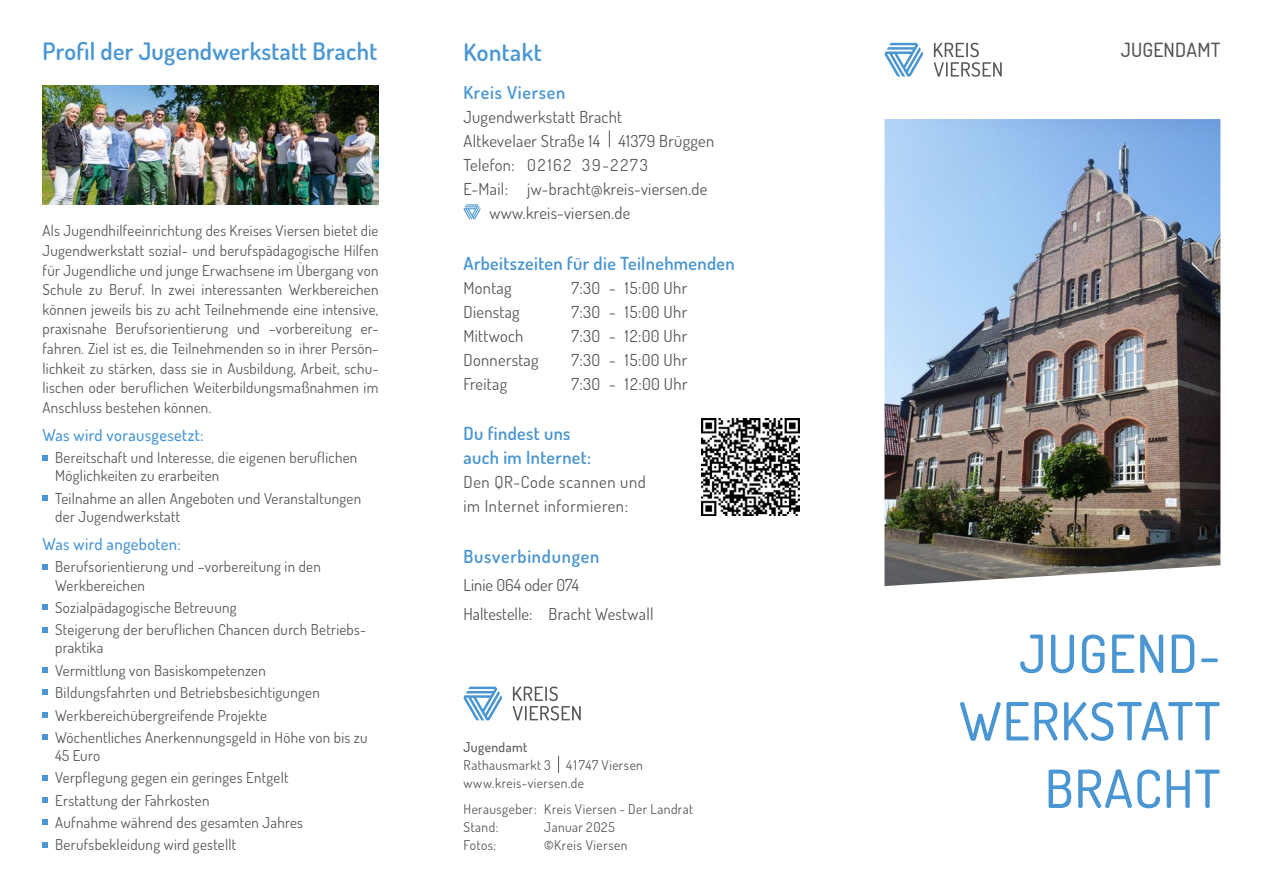
<style>
.page{position:relative;width:1263px;height:893px;background:#fff}
.page>*{position:absolute;margin:0;border:0;box-sizing:border-box;transform-origin:0 0}
.t1{font:500 52.5px/67.5px "Dosis";letter-spacing:.02em;color:#4a96d2;text-align:right}
.t2{font:600 24px "Dosis";letter-spacing:.01em;color:#4a96d2}
.t3{font:500 19.5px "Dosis";letter-spacing:.01em;color:#575756}
.t4{font:600 18px/24px "Dosis";letter-spacing:.02em;color:#4a96d2}
.t5{font:600 18px "Dosis";letter-spacing:.04em;color:#4a96d2}
.t6{font:16.5px "Dosis";letter-spacing:.02em;color:#575756}
.t7{font:16.5px/24px "Dosis";letter-spacing:.04em;color:#575756}
.t8{font:16.5px/28.2px "Dosis";color:#575756}
.t9{font:500 16.5px "Dosis";letter-spacing:.02em;color:#4a96d2}
.t10{font:16.5px "Dosis";letter-spacing:.1em;color:#575756}
.t11{font:15px/19.6px "Dosis";letter-spacing:.02em;color:#575756}
.t12{font:13.5px/18px "Dosis";letter-spacing:.03em;color:#575756}
.t13{font:500 13.5px "Dosis";letter-spacing:.03em;color:#575756}
.s1{font-weight:600}
</style>
<div class="page">
<img style="left:884px;top:119px;width:336px;height:467px">
<svg style="left:884px;top:43px;width:39px;height:34px"></svg>
<svg style="left:934px;top:43px;width:68px;height:34px"></svg>
<svg style="left:463px;top:687px;width:39px;height:33px"></svg>
<svg style="left:513px;top:686px;width:68px;height:35px"></svg>
<svg style="left:558px;top:756px;width:1px;height:17px"></svg>
<svg style="left:609px;top:131px;width:1px;height:16px"></svg>
<svg style="left:463px;top:204px;width:18px;height:15px"></svg>
<img style="left:702px;top:418px;width:97px;height:98px">
<svg style="left:43px;top:455px;width:5px;height:5px"></svg>
<svg style="left:43px;top:495px;width:5px;height:6px"></svg>
<svg style="left:43px;top:564px;width:5px;height:5px"></svg>
<svg style="left:43px;top:605px;width:5px;height:5px"></svg>
<svg style="left:43px;top:627px;width:5px;height:5px"></svg>
<svg style="left:43px;top:667px;width:5px;height:6px"></svg>
<svg style="left:43px;top:690px;width:5px;height:5px"></svg>
<svg style="left:43px;top:712px;width:5px;height:5px"></svg>
<svg style="left:43px;top:735px;width:5px;height:5px"></svg>
<svg style="left:43px;top:775px;width:5px;height:5px"></svg>
<svg style="left:43px;top:797px;width:5px;height:5px"></svg>
<svg style="left:43px;top:820px;width:5px;height:5px"></svg>
<svg style="left:43px;top:842px;width:5px;height:5px"></svg>
<img style="left:43px;top:85px;width:335px;height:119px">
<h2 class="t2" style="left:43px;top:35px;width:336px">Profil der Jugendwerkstatt Bracht</h2>
<p class="t11" style="left:43px;top:220px;width:337px;text-align:justify">Als Jugendhilfeeinrichtung des Kreises Viersen bietet die Jugendwerkstatt sozial- und berufspädagogische Hilfen für Jugendliche und junge Erwachsene im Übergang von Schule zu Beruf. In zwei interessanten Werkbereichen können jeweils bis zu acht Teilnehmende eine intensive, praxisnahe Berufsorientierung und –vorbereitung er&shy;fahren. Ziel ist es, die Teilnehmenden so in ihrer Persön&shy;lichkeit zu stärken, dass sie in Ausbildung, Arbeit, schu&shy;lischen oder beruflichen Weiterbildungsmaßnahmen im Anschluss bestehen können.</p>
<p class="t9" style="left:43px;top:424px;width:163px">Was wird vorausgesetzt:</p>
<p class="t11" style="left:55px;top:448px;width:304px;line-height:18.1px">Bereitschaft und Interesse, die eigenen beruflichen<br>Möglichkeiten zu erarbeiten</p>
<p class="t11" style="left:55px;top:488px;width:307px;line-height:18.1px">Teilnahme an allen Angeboten und Veranstaltungen der Jugendwerkstatt</p>
<p class="t9" style="left:43px;top:533px;width:140px">Was wird angeboten:</p>
<p class="t11" style="left:55px;top:557px;width:267px;line-height:18.1px">Berufsorientierung und –vorbereitung in den<br>Werkbereichen</p>
<p class="t11" style="left:55px;top:595px;width:312px;line-height:22.4px">Sozialpädagogische Betreuung<br>Steigerung der beruflichen Chancen durch Betriebs-</p>
<p class="t11" style="left:55px;top:636px;width:314px;line-height:22.4px">praktika<br>Vermittlung von Basiskompetenzen<br>Bildungsfahrten und Betriebsbesichtigungen Werkbereichübergreifende Projekte<br>Wöchentliches Anerkennungsgeld in Höhe von bis zu</p>
<p class="t11" style="left:55px;top:743px;width:249px;line-height:22.4px">45 Euro<br>Verpflegung gegen ein geringes Entgelt<br>Erstattung der Fahrkosten<br>Aufnahme während des gesamten Jahres<br>Berufsbekleidung wird gestellt</p>
<h2 class="t2" style="left:463px;top:36px;width:80px">Kontakt</h2>
<p class="t5" style="left:463px;top:81px;width:103px">Kreis Viersen</p>
<p class="t6" style="left:463px;top:106px;width:160px">Jugendwerkstatt Bracht</p>
<p class="t6" style="left:463px;top:130px;width:252px">Altkevelaer Straße 14 41379 Brüggen</p>
<p class="t10" style="left:463px;top:154px;width:186px">Telefon: 02162 39-2273</p>
<p class="t6" style="left:463px;top:178px;width:245px">E-Mail: jw-bracht@kreis-viersen.de</p>
<p class="t6" style="left:489px;top:202px;width:142px">www.kreis-viersen.de</p>
<p class="t4" style="left:463px;top:251px;width:273px">Arbeitszeiten für die Teilnehmenden</p>
<p class="t6" style="left:463px;top:276px;width:50px">Montag</p>
<p class="t6" style="left:571px;top:276px;width:117px">7:30 - 15:00 Uhr</p>
<p class="t6" style="left:463px;top:300px;width:58px">Dienstag</p>
<p class="t6" style="left:571px;top:300px;width:117px">7:30 - 15:00 Uhr</p>
<p class="t6" style="left:463px;top:324px;width:61px">Mittwoch</p>
<p class="t6" style="left:571px;top:324px;width:117px">7:30 - 12:00 Uhr</p>
<p class="t6" style="left:463px;top:348px;width:77px">Donnerstag</p>
<p class="t6" style="left:571px;top:348px;width:117px">7:30 - 15:00 Uhr</p>
<p class="t6" style="left:463px;top:372px;width:45px">Freitag</p>
<p class="t6" style="left:571px;top:372px;width:117px">7:30 - 12:00 Uhr</p>
<p class="t4" style="left:463px;top:421px;width:129px">Du findest uns auch im Internet:</p>
<p class="t7" style="left:463px;top:469px;width:184px">Den QR-Code scannen und im Internet informieren:</p>
<p class="t5" style="left:463px;top:545px;width:137px">Busverbindungen</p>
<p class="t8" style="left:463px;top:570px;width:192px">Linie 064 oder 074<br>Haltestelle: Bracht Westwall</p>
<p class="t13" style="left:463px;top:738px;width:65px">Jugendamt</p>
<p class="t12" style="left:463px;top:755px;width:181px">Rathausmarkt 3 41747 Viersen www.kreis-viersen.de</p>
<p class="t12" style="left:463px;top:800px;width:231px">Herausgeber: Kreis Viersen - Der Landrat<br>Stand:</p>
<p class="t12" style="left:544px;top:818px;width:72px">Januar 2025</p>
<p class="t12" style="left:463px;top:836px;width:34px">Fotos:</p>
<p class="t12" style="left:544px;top:836px;width:85px"><span class="s1">©</span>Kreis Viersen</p>
<h3 class="t3" style="left:1121px;top:37px;width:101px">JUGENDAMT</h3>
<h1 class="t1" style="left:959px;top:619px;width:263px">JUGEND-<br>WERKSTATT<br>BRACHT</h1>
</div>
